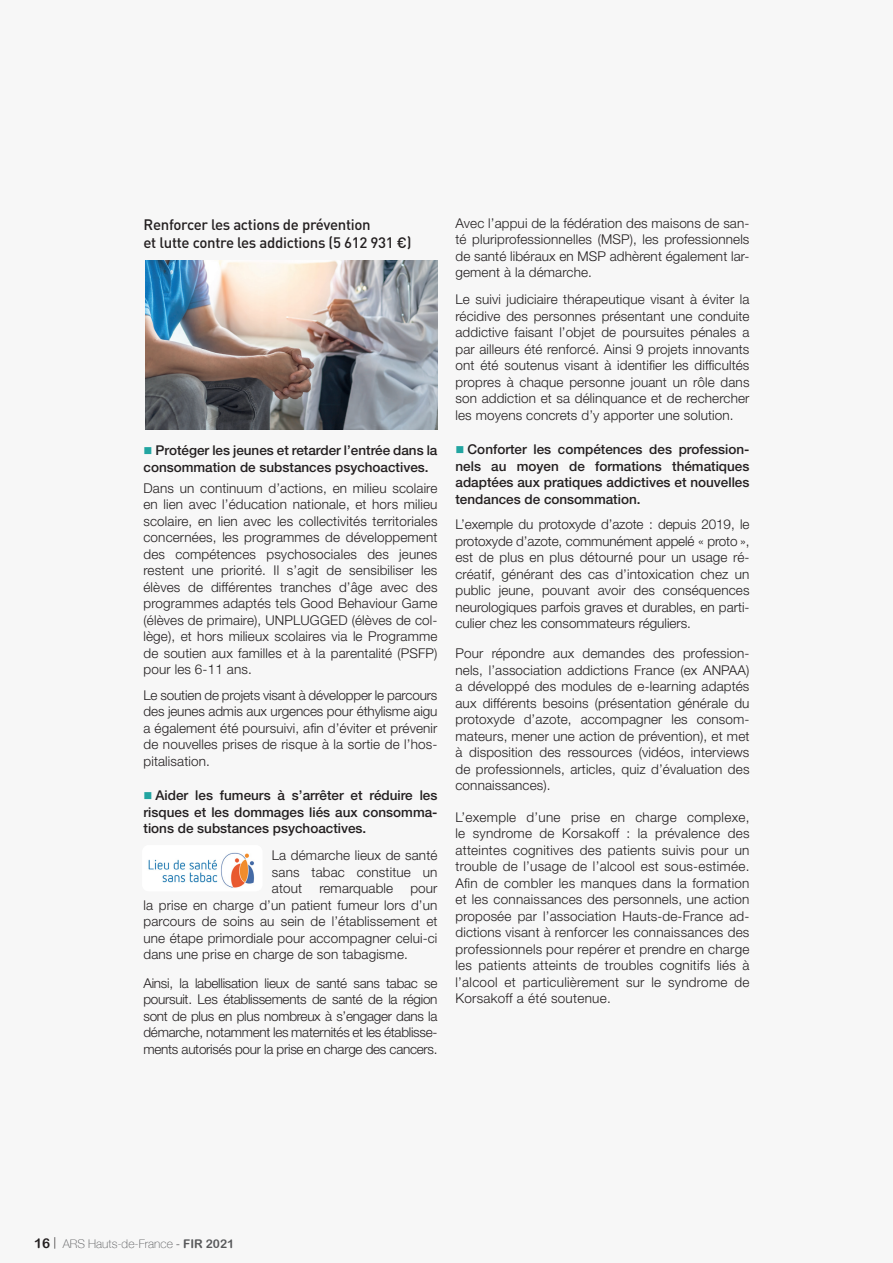
<style>
.page{position:relative;width:893px;height:1263px;background:#f7f7f7}
.page>*{position:absolute;margin:0;border:0;box-sizing:border-box;transform-origin:0 0}
.t1{font:500 15px "DIN";letter-spacing:-.02em;color:#231f20}
.t2{font:300 13.5px/16.5px "Helvetica Neue LT Std";letter-spacing:.01em;color:#231f20;text-align:justify}
.t3{font:500 13.5px/16.5px "Helvetica Neue LT Std";color:#231f20;text-align:justify}
.t4{font:100 12px "Helvetica Neue LT";color:#57585a}
.s1{color:#22a5a1}
.s2{font-family:"Arial Rounded MT Bold";font-weight:400;font-size:13.5px;color:#231f20}
.s3{font-family:"Today Sans HEFOP";font-weight:300;font-size:13.5px;color:#231f20}
.s4{font-family:"Today Sans HEFOP";font-weight:300;font-size:13.5px}
.s5{font-family:"Arial Rounded MT Bold";font-weight:400}
</style>
<div class="page">
<img style="left:145px;top:261px;width:292px;height:169px">
<div style="left:142px;top:845px;width:121px;height:46px;background:#fff;border-radius:7px"></div>
<img style="left:148px;top:852px;width:106px;height:36px">
<p class="t1" style="left:144px;top:215px;width:229px">Renforcer les actions de prévention</p>
<p class="t1" style="left:144px;top:233px;width:269px">et lutte contre les addictions (5 612 931 €)</p>
<p class="t3" style="left:144px;top:442px;width:295px"><span class="s1">■</span> Protéger les jeunes et retarder l’entrée dans la consommation de substances psychoactives.</p>
<p class="t2" style="left:144px;top:479px;width:295px">Dans un continuum d’actions, en milieu scolaire en lien avec l’éducation nationale, et hors milieu scolaire, en lien avec les collectivités territoriales concernées, les programmes de développement des compétences psychosociales des jeunes restent une priorité. Il s’agit de sensibiliser les élèves de différentes tranches d’âge avec des programmes adaptés tels Good Behaviour Game (élèves de primaire), UNPLUGGED (élèves de col&shy;lège), et hors milieux scolaires via le Programme de soutien aux familles et à la parentalité (PSFP) pour les 6-11 ans.</p>
<p class="t2" style="left:144px;top:686px;width:295px">Le soutien de projets visant à développer le parcours des jeunes admis aux urgences pour éthylisme aigu a également été poursuivi, afin d’éviter et prévenir de nouvelles prises de risque à la sortie de l’hos&shy;pitalisation.</p>
<p class="t3" style="left:144px;top:787px;width:295px"><span class="s1">■</span> Aider les fumeurs à s’arrêter et réduire les risques et les dommages liés aux consomma&shy;tions de substances psychoactives.</p>
<p class="t2" style="left:272px;top:847px;width:167px">La démarche lieux de santé sans tabac constitue un atout</p>
<p class="t2" style="left:319px;top:880px;width:75px">remarquable</p>
<p class="t2" style="left:144px;top:880px;width:295px;text-indent:267px">pour la prise en charge d’un patient fumeur lors d’un parcours de soins au sein de l’établissement et une étape primordiale pour accompagner celui-ci dans une prise en charge de son tabagisme.</p>
<p class="t2" style="left:144px;top:974px;width:295px">Ainsi, la labellisation lieux de santé sans tabac se poursuit. Les établissements de santé de la région sont de plus en plus nombreux à s’engager dans la démarche, notamment les maternités et les établisse&shy;ments autorisés pour la prise en charge des cancers.</p>
<p class="t2" style="left:455px;top:214px;width:295px">Avec l’appui de la fédération des maisons de san&shy;té pluriprofessionnelles (MSP), les professionnels de santé libéraux en MSP adhèrent également lar&shy;gement à la démarche.</p>
<p class="t2" style="left:455px;top:291px;width:295px">Le suivi judiciaire thérapeutique visant à éviter la récidive des personnes présentant une conduite addictive faisant l’objet de poursuites pénales a par ailleurs été renforcé. Ainsi 9 projets innovants ont été soutenus visant à identifier les difficultés propres à chaque personne jouant un rôle dans son addiction et sa délinquance et de rechercher les moyens concrets d’y apporter une solution.</p>
<p class="t3" style="left:455px;top:441px;width:295px"><span class="s1">■</span> Conforter les compétences des profession&shy;nels au moyen de formations thématiques adaptées aux pratiques addictives et nouvelles tendances de consommation.</p>
<p class="t2" style="left:455px;top:516px;width:295px">L’exemple du protoxyde d’azote : depuis 2019, le protoxyde d’azote, communément appelé « proto », est de plus en plus détourné pour un usage ré&shy;créatif, générant des cas d’intoxication chez un public jeune, pouvant avoir des conséquences neurologiques parfois graves et durables, en parti&shy;culier chez les consommateurs réguliers.</p>
<p class="t2" style="left:455px;top:645px;width:295px">Pour répondre aux demandes des profession&shy;nels, l’association addictions France (ex ANPAA) a développé des modules de e-learning adaptés aux différents besoins (présentation générale du protoxyde d’azote, accompagner les consom&shy;mateurs, mener une action de prévention), et met à disposition des ressources (vidéos, interviews de professionnels, articles, quiz d’évaluation des connaissances).</p>
<p class="t2" style="left:455px;top:808px;width:295px">L’exemple d’une prise en charge complexe, le syndrome de Korsakoff : la prévalence des atteintes cognitives des patients suivis pour un trouble de l’usage de l’alcool est sous-estimée.<br>Afin de combler les manques dans la formation et les connaissances des personnels, une action proposée par l’association Hauts-de-France ad&shy;dictions visant à renforcer les connaissances des professionnels pour repérer et prendre en charge les patients atteints de troubles cognitifs liés à l’alcool et particulièrement sur le syndrome de Korsakoff a été soutenue.</p>
<p class="t4" style="left:34px;top:1236px;width:202px"><span class="s2">16</span> <span class="s3">|</span> ARS Hauts-de-France <span class="s4">-</span> <span class="s5">FIR 2021</span></p>
</div>
